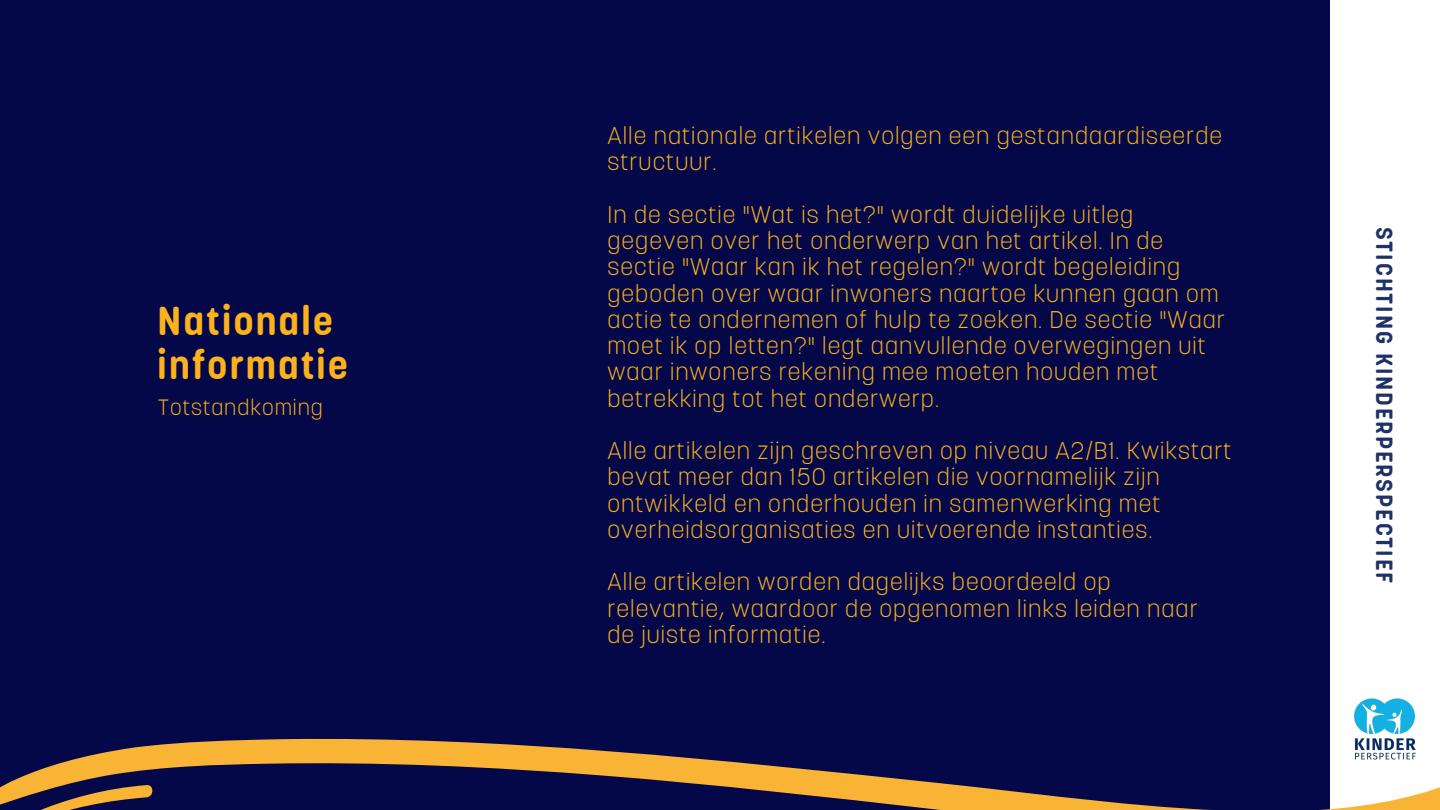
<style>
.page{position:relative;width:1440px;height:810px;background:#040848}
.page>*{position:absolute;margin:0;border:0;box-sizing:border-box;transform-origin:0 0}
.t1{font:700 40px/44.2px "Korolev Rounded";letter-spacing:.045em;color:#fbb21c}
.t2{font:300 24px/26.3px "Korolev Rounded";letter-spacing:.045em;color:#fbb21c}
.t3{font:700 23.2px "Korolev Rounded";letter-spacing:.08em;color:#203167}
.t4{font:300 22px "Korolev Rounded";letter-spacing:.045em;color:#fbb21c}
</style>
<div class="page">
<div style="left:1330px;top:0;width:110px;height:810px;background:#fff"></div>
<svg style="left:0;top:738px;width:1440px;height:72px"></svg>
<img style="left:1340px;top:698px;width:90px;height:76px">
<h1 class="t1" style="left:157px;top:299px;width:192px">Nationale informatie</h1>
<p class="t4" style="left:158px;top:394px;width:167px">Totstandkoming</p>
<p class="t2" style="left:607px;top:123px;width:616px">Alle nationale artikelen volgen een gestandaardiseerde structuur.</p>
<p class="t2" style="left:607px;top:201px;width:619px">In de sectie "Wat is het?" wordt duidelijke uitleg gegeven over het onderwerp van het artikel. In de sectie "Waar kan ik het regelen?" wordt begeleiding geboden over waar inwoners naartoe kunnen gaan om actie te ondernemen of hulp te zoeken. De sectie "Waar moet ik op letten?" legt aanvullende overwegingen uit waar inwoners rekening mee moeten houden met betrekking tot het onderwerp.</p>
<p class="t2" style="left:607px;top:438px;width:626px">Alle artikelen zijn geschreven op niveau A2/B1. Kwikstart bevat meer dan 150 artikelen die voornamelijk zijn ontwikkeld en onderhouden in samenwerking met overheidsorganisaties en uitvoerende instanties.</p>
<p class="t2" style="left:607px;top:569px;width:592px">Alle artikelen worden dagelijks beoordeeld op relevantie, waardoor de opgenomen links leiden naar de juiste informatie.</p>
<p class="t3" style="left:1399px;top:227px;width:358px;rotate:90deg">STICHTING KINDERPERSPECTIEF</p>
</div>
